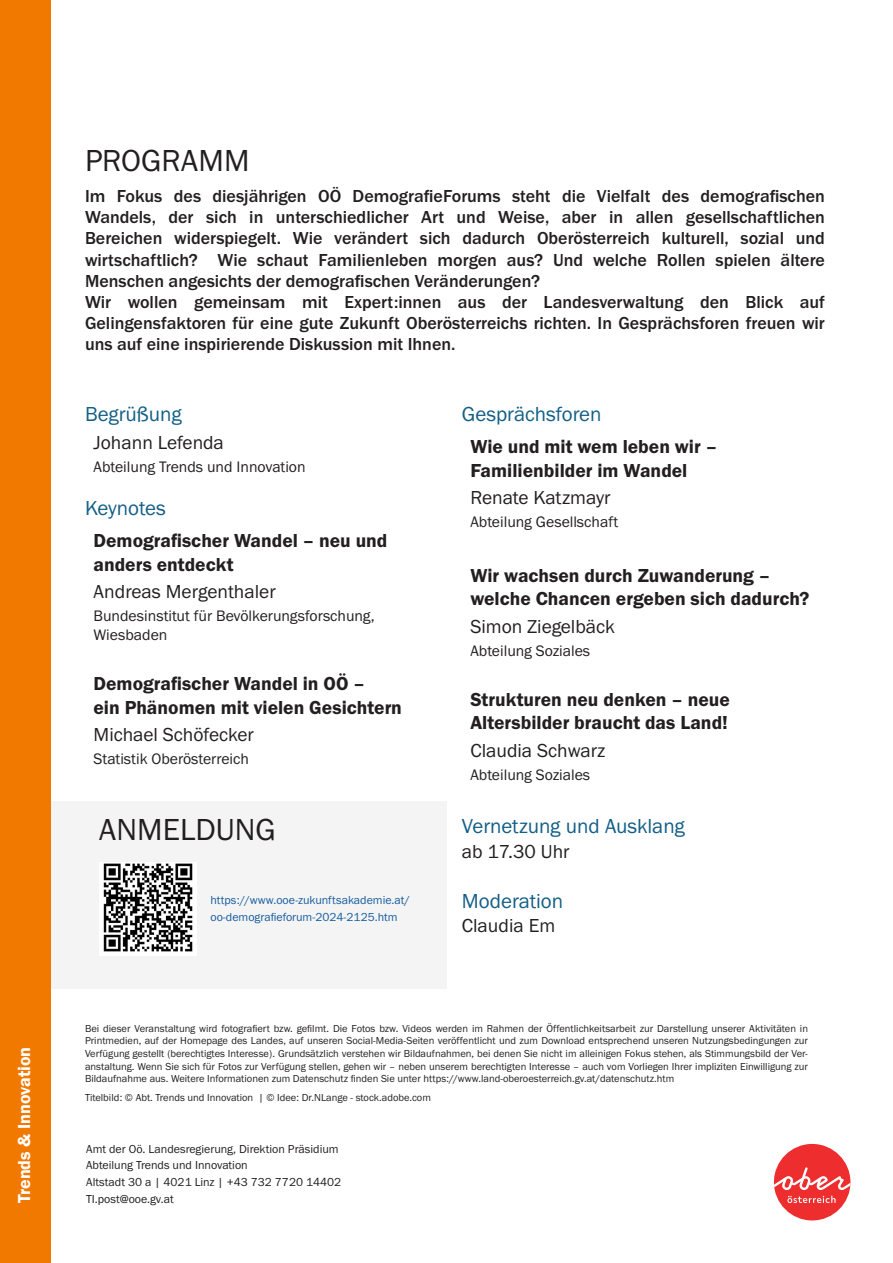
<style>
.page{position:relative;width:893px;height:1263px;background:#fff}
.page>*{position:absolute;margin:0;border:0;box-sizing:border-box;transform-origin:0 0}
.t1{font:31.5px "Franklin Gothic URW Boo";color:#231f20}
.t2{font:21px "Franklin Gothic URW Boo";color:#145f86}
.t3{font:19.5px/23.4px "Franklin Gothic URW Dem";color:#231f20}
.t4{font:19.5px "Franklin Gothic URW Boo";color:#231f20}
.t5{font:500 18px/21.1px "Franklin Gothic URW";color:#231f20}
.t6{font:18px "Franklin Gothic URW Dem";color:#fff}
.t7{font:15.75px/18.9px "Franklin Gothic URW Boo";color:#231f20}
.t8{font:12px/16.5px "Franklin Gothic URW Boo";color:#231f20}
.t9{font:12px/16.5px "Franklin Gothic URW Boo";color:#175d9e}
.t10{font:10.5px/12.6px "Franklin Gothic URW Boo";color:#231f20;text-align:justify}
</style>
<div class="page">
<div style="left:0;top:801px;width:446px;height:187px;background:#f4f4f4"></div>
<img style="left:100px;top:862px;width:96px;height:94px">
<div style="left:774px;top:1144px;width:76px;height:76px;background:#ee2d2e;border-radius:50%"></div>
<svg style="left:774px;top:1167px;width:76px;height:36px"></svg>
<div style="left:0;top:0;width:51px;height:1263px;background:#f17900"></div>
<h3 class="t6" style="left:13px;top:1203px;width:158px;rotate:-90deg">Trends &amp; Innovation</h3>
<h1 class="t1" style="left:85px;top:141px;width:166px">PROGRAMM</h1>
<p class="t5" style="left:85px;top:185px;width:741px">Im Fokus des diesjährigen OÖ DemografieForums steht die Vielfalt des demografischen Wandels, der sich in unterschiedlicher Art und Weise, aber in allen gesellschaftlichen Bereichen widerspiegelt. Wie verändert sich dadurch Oberösterreich kulturell, sozial und wirtschaftlich? Wie schaut Familienleben morgen aus? Und welche Rollen spielen ältere Menschen angesichts der demografischen Veränderungen?<br>Wir wollen gemeinsam mit Expert:innen aus der Landesverwaltung den Blick auf Gelingensfaktoren für eine gute Zukunft Oberösterreichs richten. In Gesprächsforen freuen wir uns auf eine inspirierende Diskussion mit Ihnen.</p>
<h2 class="t2" style="left:85px;top:401px;width:98px">Begrüßung</h2>
<h3 class="t4" style="left:94px;top:430px;width:132px">Johann Lefenda</h3>
<h3 class="t7" style="left:94px;top:457px;width:214px">Abteilung Trends und Innovation</h3>
<h2 class="t2" style="left:85px;top:495px;width:82px">Keynotes</h2>
<h3 class="t3" style="left:94px;top:529px;width:295px">Demografischer Wandel – neu und anders entdeckt</h3>
<h3 class="t4" style="left:94px;top:580px;width:184px">Andreas Mergenthaler</h3>
<h3 class="t7" style="left:94px;top:606px;width:283px">Bundesinstitut für Bevölkerungsforschung,<br>Wiesbaden</h3>
<h3 class="t3" style="left:94px;top:672px;width:310px">Demografischer Wandel in OÖ –<br>ein Phänomen mit vielen Gesichtern</h3>
<h3 class="t4" style="left:94px;top:723px;width:162px">Michael Schöfecker</h3>
<h3 class="t7" style="left:94px;top:749px;width:157px">Statistik Oberösterreich</h3>
<h1 class="t1" style="left:99px;top:810px;width:178px">ANMELDUNG</h1>
<p class="t9" style="left:210px;top:891px;width:201px">https://www.ooe-zukunftsakademie.at/ oo-demografieforum-2024-2125.htm</p>
<h2 class="t2" style="left:462px;top:401px;width:141px">Gesprächsforen</h2>
<h3 class="t3" style="left:470px;top:435px;width:248px">Wie und mit wem leben wir –<br>Familienbilder im Wandel</h3>
<h3 class="t4" style="left:470px;top:486px;width:142px">Renate Katzmayr</h3>
<h3 class="t7" style="left:470px;top:512px;width:149px">Abteilung Gesellschaft</h3>
<h3 class="t3" style="left:470px;top:563px;width:341px">Wir wachsen durch Zuwanderung – welche Chancen ergeben sich dadurch?</h3>
<h3 class="t4" style="left:470px;top:614px;width:146px">Simon Ziegelbäck</h3>
<h3 class="t7" style="left:470px;top:641px;width:121px">Abteilung Soziales</h3>
<h3 class="t3" style="left:470px;top:687px;width:261px">Strukturen neu denken – neue<br>Altersbilder braucht das Land!</h3>
<h3 class="t4" style="left:470px;top:738px;width:137px">Claudia Schwarz</h3>
<h3 class="t7" style="left:470px;top:765px;width:121px">Abteilung Soziales</h3>
<h2 class="t2" style="left:462px;top:813px;width:225px">Vernetzung und Ausklang</h2>
<h3 class="t4" style="left:462px;top:839px;width:109px">ab 17.30 Uhr</h3>
<h2 class="t2" style="left:462px;top:888px;width:103px">Moderation</h2>
<h3 class="t4" style="left:462px;top:913px;width:95px">Claudia Em</h3>
<p class="t10" style="left:85px;top:1022px;width:724px">Bei dieser Veranstaltung wird fotografiert bzw. gefilmt. Die Fotos bzw. Videos werden im Rahmen der Öffentlichkeitsarbeit zur Darstellung unserer Aktivitäten in Printmedien, auf der Homepage des Landes, auf unseren Social-Media-Seiten veröffentlicht und zum Download entsprechend unseren Nutzungsbedingungen zur Verfügung gestellt (berechtigtes Interesse). Grundsätzlich verstehen wir Bildaufnahmen, bei denen Sie nicht im alleinigen Fokus stehen, als Stimmungsbild der Ver&shy;anstaltung. Wenn Sie sich für Fotos zur Verfügung stellen, gehen wir – neben unserem berechtigten Interesse – auch vom Vorliegen Ihrer impliziten Einwilligung zur Bildaufnahme aus. Weitere Informationen zum Datenschutz finden Sie unter https://www.land-oberoesterreich.gv.at/datenschutz.htm</p>
<p class="t10" style="left:85px;top:1091px;width:347px">Titelbild: © Abt. Trends und Innovation | © Idee: Dr.NLange - stock.adobe.com</p>
<p class="t8" style="left:86px;top:1140px;width:257px">Amt der Oö. Landesregierung, Direktion Präsidium Abteilung Trends und Innovation<br>Altstadt 30 a | 4021 Linz | +43 732 7720 14402<br>TI.post@ooe.gv.at</p>
</div>
